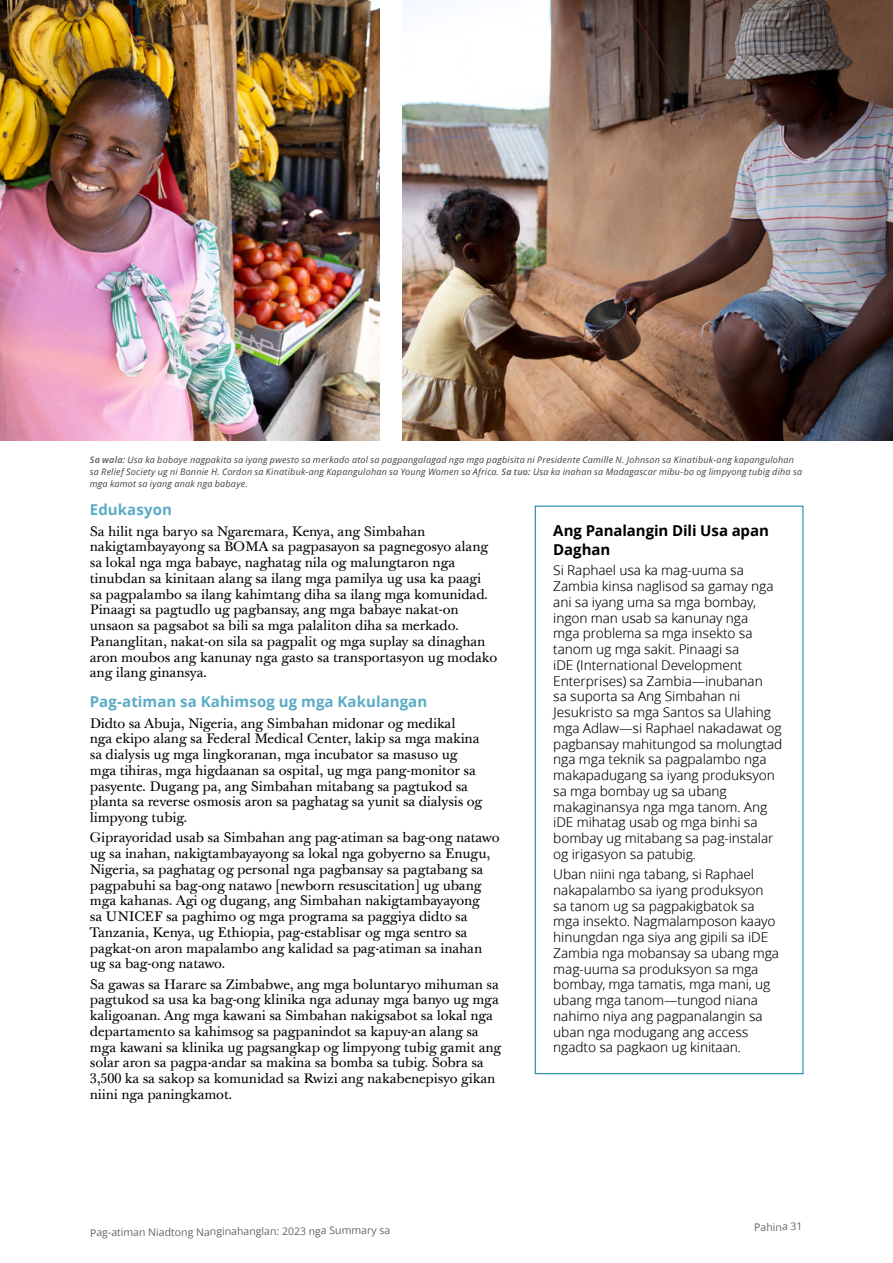
<style>
.page{position:relative;width:893px;height:1263px;background:#fff}
.page>*{position:absolute;margin:0;border:0;box-sizing:border-box;transform-origin:0 0}
.para_Subtitle-H2{font:700 15px "Zoramlds Lat";letter-spacing:.005em;color:#5cacc7}
.para_beneficiaryHead-border{font:700 15px/19.5px "Zoramlds Lat";letter-spacing:-.005em;color:#000}
.para_Copy{font:13.5px/15.8px "Mc Kay Prolds Lat";letter-spacing:-.01em;color:#000}
.para_beneficiaryBody-border{font:13.5px/15.8px "Zoramlds Lat";letter-spacing:-.01em;color:#000}
.t1{font:10.5px "Zoramlds Lat";color:#636466}
.para_Caption{font:italic 9px/12px "Zoramlds Lat";letter-spacing:.025em;color:#414042}
.s1{font-weight:600;color:#58595b}
</style>
<div class="page">
<img style="left:402px;top:0;width:491px;height:440px">
<img style="left:0;top:0;width:380px;height:440px">
<div style="left:535px;top:506px;width:268px;height:568px;border:1px solid #007d9f"></div>
<p class="para_Caption" style="left:90px;top:454px;width:714px"><span class="s1">Sa wala:</span> Usa ka babaye nagpakita sa iyang pwesto sa merkado atol sa pagpangalagad nga mga pagbisita ni Presidente Camille N. Johnson sa Kinatibuk-ang kapangulohan sa Relief Society ug ni Bonnie H. Cordon sa Kinatibuk-ang Kapangulohan sa Young Women sa Africa. <span class="s1">Sa tuo:</span> Usa ka inahan sa Madagascar mibu-bo og limpyong tubig diha sa mga kamot sa iyang anak nga babaye.</p>
<p class="para_Subtitle-H2" style="left:90px;top:499px;width:84px">Edukasyon</p>
<p class="para_Copy" style="left:90px;top:523px;width:409px">Sa hilit nga baryo sa Ngaremara, Kenya, ang Simbahan nakigtambayayong sa BOMA sa pagpasayon sa pagnegosyo alang sa lokal nga mga babaye, naghatag nila og malungtaron nga tinubdan sa kinitaan alang sa ilang mga pamilya ug usa ka paagi<br>sa pagpalambo sa ilang kahimtang diha sa ilang mga komunidad.<br>Pinaagi sa pagtudlo ug pagbansay, ang mga babaye nakat-on unsaon sa pagsabot sa bili sa mga palaliton diha sa merkado.<br>Pananglitan, nakat-on sila sa pagpalit og mga suplay sa dinaghan aron moubos ang kanunay nga gasto sa transportasyon ug modako ang ilang ginansya.</p>
<p class="para_Subtitle-H2" style="left:90px;top:691px;width:339px">Pag-atiman sa Kahimsog ug mga Kakulangan</p>
<p class="para_Copy" style="left:90px;top:715px;width:394px">Didto sa Abuja, Nigeria, ang Simbahan midonar og medikal<br>nga ekipo alang sa Federal Medical Center, lakip sa mga makina sa dialysis ug mga lingkoranan, mga incubator sa masuso ug mga tihiras, mga higdaanan sa ospital, ug mga pang-monitor sa pasyente. Dugang pa, ang Simbahan mitabang sa pagtukod sa planta sa reverse osmosis aron sa paghatag sa yunit sa dialysis og limpyong tubig.</p>
<p class="para_Copy" style="left:90px;top:830px;width:411px">Giprayoridad usab sa Simbahan ang pag-atiman sa bag-ong natawo ug sa inahan, nakigtambayayong sa lokal nga gobyerno sa Enugu, Nigeria, sa paghatag og personal nga pagbansay sa pagtabang sa pagpabuhi sa bag-ong natawo [newborn resuscitation] ug ubang mga kahanas. Agi og dugang, ang Simbahan nakigtambayayong<br>sa UNICEF sa paghimo og mga programa sa paggiya didto sa Tanzania, Kenya, ug Ethiopia, pag-establisar og mga sentro sa pagkat-on aron mapalambo ang kalidad sa pag-atiman sa inahan ug sa bag-ong natawo.</p>
<p class="para_Copy" style="left:90px;top:976px;width:413px">Sa gawas sa Harare sa Zimbabwe, ang mga boluntaryo mihuman sa pagtukod sa usa ka bag-ong klinika nga adunay mga banyo ug mga kaligoanan. Ang mga kawani sa Simbahan nakigsabot sa lokal nga departamento sa kahimsog sa pagpanindot sa kapuy-an alang sa mga kawani sa klinika ug pagsangkap og limpyong tubig gamit ang solar aron sa pagpa-andar sa makina sa bomba sa tubig. Sobra sa 3,500 ka sa sakop sa komunidad sa Rwizi ang nakabenepisyo gikan niini nga paningkamot.</p>
<p class="t1" style="left:90px;top:1226px;width:302px;rotate:-1deg">Pag-atiman Niadtong Nanginahanglan: 2023 nga Summary sa</p>
<p class="para_beneficiaryHead-border" style="left:553px;top:521px;width:217px">Ang Panalangin Dili Usa apan<br>Daghan</p>
<p class="para_beneficiaryBody-border" style="left:553px;top:563px;width:231px">Si Raphael usa ka mag-uuma sa<br>Zambia kinsa naglisod sa gamay nga ani sa iyang uma sa mga bombay, ingon man usab sa kanunay nga<br>mga problema sa mga insekto sa tanom ug mga sakit. Pinaagi sa<br>iDE (International Development<br>Enterprises) sa Zambia—inubanan<br>sa suporta sa Ang Simbahan ni<br>Jesukristo sa mga Santos sa Ulahing mga Adlaw—si Raphael nakadawat og pagbansay mahitungod sa molungtad nga mga teknik sa pagpalambo nga makapadugang sa iyang produksyon sa mga bombay ug sa ubang makaginansya nga mga tanom. Ang iDE mihatag usab og mga binhi sa bombay ug mitabang sa pag-instalar og irigasyon sa patubig.</p>
<p class="para_beneficiaryBody-border" style="left:553px;top:866px;width:227px">Uban niini nga tabang, si Raphael nakapalambo sa iyang produksyon sa tanom ug sa pagpakigbatok sa mga insekto. Nagmalamposon kaayo hinungdan nga siya ang gipili sa iDE<br>Zambia nga mobansay sa ubang mga mag-uuma sa produksyon sa mga bombay, mga tamatis, mga mani, ug ubang mga tanom—tungod niana nahimo niya ang pagpanalangin sa uban nga modugang ang access ngadto sa pagkaon ug kinitaan.</p>
<p class="t1" style="left:754px;top:1219px;width:50px;rotate:-1deg">Pahina 31</p>
</div>
